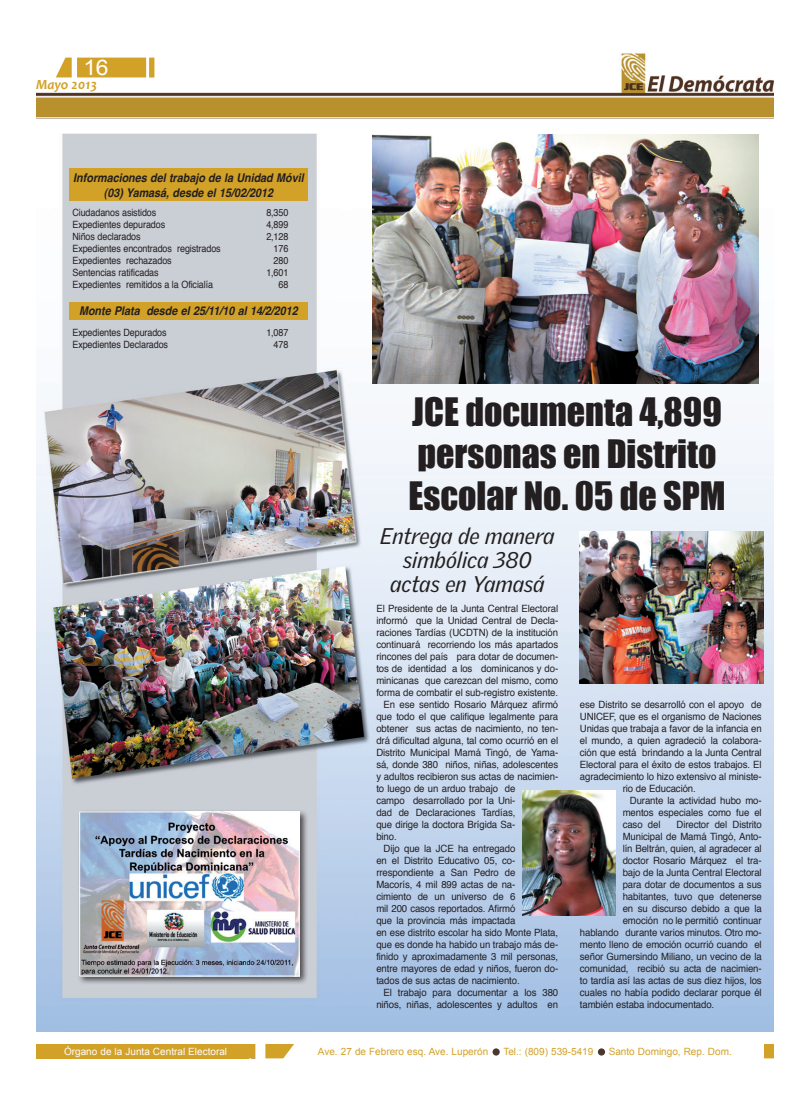
<style>
.page{position:relative;width:810px;height:1116px;background:#fff}
.page>*{position:absolute;margin:0;border:0;box-sizing:border-box;transform-origin:0 0}
.t1{font:36px/42px "Impact";color:#231f20}
.t2{font:italic 22px/24px "Griffith Gothic";color:#231f20;text-align:center}
.t3{font:21.5px "Arial";color:#fff;scale:1.07 1}
.t4{font:italic 700 14px "Candara";color:#d2a128}
.t5{font:italic 700 12px/15px "Helvetica";color:#231f20;text-align:center;scale:.9 1}
.t6{font:10px "Helvetica";letter-spacing:-.01em;color:#231f20;scale:.96 1}
.t7{font:10px "Helvetica";letter-spacing:-.01em;color:#231f20;scale:.9 1}
.t8{font:10px "Arial";color:#d2a128}
.t9{font:10px "Arial";color:#fff}
</style>
<div class="page">
<img style="left:36px;top:53px;width:738px;height:979px">
<svg style="left:56px;top:58px;width:90px;height:19px;background:#d4a634"></svg>
<div style="left:72px;top:56px;width:5px;height:23px;background:#fff"></div>
<div style="left:149px;top:58px;width:5px;height:20px;background:#d2a128"></div>
<div style="left:36px;top:1044px;width:213px;height:14px;background:#d2a128"></div>
<div style="left:764px;top:1044px;width:10px;height:14px;background:#d2a128"></div>
<svg style="left:249px;top:1044px;width:45px;height:14px"></svg>
<div style="left:255px;top:1042px;width:10px;height:19px;background:#fff"></div>
<div style="left:493px;top:1048px;width:7px;height:8px;background:#4b3731;border-radius:50%"></div>
<div style="left:598px;top:1048px;width:7px;height:8px;background:#4b3731;border-radius:50%"></div>
<img style="left:372px;top:134px;width:386px;height:250px">
<div style="left:69px;top:168px;width:239px;height:33px;background:#d2a128"></div>
<div style="left:69px;top:303px;width:239px;height:17px;background:#d2a128"></div>
<div style="left:77px;top:809px;width:231px;height:176px;background:#231f20;opacity:.75"></div>
<img style="left:81px;top:813px;width:217px;height:162px">
<div style="left:79px;top:811px;width:221px;height:166px;border:1px solid #fff"></div>
<img style="left:580px;top:531px;width:184px;height:153px">
<img style="left:523px;top:791px;width:93px;height:125px">
<h3 class="t3" style="left:83px;top:55px;width:25px">16</h3>
<h3 class="t4" style="left:36px;top:76px;width:63px">Mayo 2013</h3>
<p class="t5" style="left:73px;top:170px;width:258px">Informaciones del trabajo de la Unidad Móvil (03) Yamasá, desde el 15/02/2012</p>
<p class="t7" style="left:72px;top:205px;width:95px">Ciudadanos asistidos</p>
<p class="t7" style="left:266px;top:205px;width:26px">8,350</p>
<p class="t7" style="left:72px;top:217px;width:105px">Expedientes depurados</p>
<p class="t7" style="left:266px;top:217px;width:26px">4,899</p>
<p class="t7" style="left:72px;top:229px;width:77px">Niños declarados</p>
<p class="t7" style="left:266px;top:229px;width:26px">2,128</p>
<p class="t7" style="left:72px;top:241px;width:166px">Expedientes encontrados registrados</p>
<p class="t7" style="left:274px;top:241px;width:18px">176</p>
<p class="t7" style="left:72px;top:253px;width:112px">Expedientes rechazados</p>
<p class="t7" style="left:274px;top:253px;width:18px">280</p>
<p class="t7" style="left:72px;top:265px;width:97px">Sentencias ratificadas</p>
<p class="t7" style="left:266px;top:265px;width:26px">1,601</p>
<p class="t7" style="left:72px;top:277px;width:158px">Expedientes remitidos a la Oficialía</p>
<p class="t7" style="left:279px;top:277px;width:12px">68</p>
<p class="t5" style="left:79px;top:303px;width:245px">Monte Plata desde el 25/11/10 al 14/2/2012</p>
<p class="t7" style="left:72px;top:325px;width:106px">Expedientes Depurados</p>
<p class="t7" style="left:266px;top:325px;width:26px">1,087</p>
<p class="t7" style="left:72px;top:337px;width:108px">Expedientes Declarados</p>
<p class="t7" style="left:274px;top:337px;width:18px">478</p>
<h1 class="t1" style="left:408px;top:390px;width:319px">JCE documenta 4,899 personas en Distrito<br>Escolar No. 05 de SPM</h1>
<h2 class="t2" style="left:380px;top:524px;width:176px">Entrega de manera simbólica 380 actas en Yamasá</h2>
<p class="t6" style="left:376px;top:601px;width:191px">El Presidente de la Junta Central Electoral</p>
<p class="t6" style="left:376px;top:613px;width:191px">informó que la Unidad Central de Decla-</p>
<p class="t6" style="left:376px;top:625px;width:191px">raciones Tardías (UCDTN) de la institución</p>
<p class="t6" style="left:376px;top:637px;width:191px">continuará recorriendo los más apartados</p>
<p class="t6" style="left:376px;top:649px;width:191px">rincones del país para dotar de documen-</p>
<p class="t6" style="left:376px;top:661px;width:191px">tos de identidad a los dominicanos y do-</p>
<p class="t6" style="left:376px;top:673px;width:191px">minicanas que carezcan del mismo, como</p>
<p class="t6" style="left:376px;top:685px;width:191px">forma de combatir el sub-registro existente.</p>
<p class="t6" style="left:384px;top:697px;width:183px">En ese sentido Rosario Márquez afirmó</p>
<p class="t6" style="left:376px;top:709px;width:191px">que todo el que califique legalmente para</p>
<p class="t6" style="left:376px;top:721px;width:191px">obtener sus actas de nacimiento, no ten-</p>
<p class="t6" style="left:376px;top:733px;width:191px">drá dificultad alguna, tal como ocurrió en el</p>
<p class="t6" style="left:376px;top:745px;width:191px">Distrito Municipal Mamá Tingó, de Yama-</p>
<p class="t6" style="left:376px;top:757px;width:191px">sá, donde 380 niños, niñas, adolescentes</p>
<p class="t6" style="left:376px;top:769px;width:191px">y adultos recibieron sus actas de nacimien-</p>
<p class="t6" style="left:376px;top:781px;width:146px">to luego de un arduo trabajo de</p>
<p class="t6" style="left:376px;top:793px;width:146px">campo desarrollado por la Uni-</p>
<p class="t6" style="left:376px;top:805px;width:146px">dad de Declaraciones Tardías,</p>
<p class="t6" style="left:376px;top:817px;width:146px">que dirige la doctora Brígida Sa-</p>
<p class="t6" style="left:376px;top:829px;width:23px">bino.</p>
<p class="t6" style="left:384px;top:841px;width:139px">Dijo que la JCE ha entregado</p>
<p class="t6" style="left:376px;top:853px;width:146px">en el Distrito Educativo 05, co-</p>
<p class="t6" style="left:376px;top:865px;width:146px">rrespondiente a San Pedro de</p>
<p class="t6" style="left:376px;top:877px;width:146px">Macorís, 4 mil 899 actas de na-</p>
<p class="t6" style="left:376px;top:889px;width:146px">cimiento de un universo de 6</p>
<p class="t6" style="left:376px;top:901px;width:146px">mil 200 casos reportados. Afirmó</p>
<p class="t6" style="left:376px;top:913px;width:146px">que la provincia más impactada</p>
<p class="t6" style="left:376px;top:925px;width:191px">en ese distrito escolar ha sido Monte Plata,</p>
<p class="t6" style="left:376px;top:937px;width:191px">que es donde ha habido un trabajo más de-</p>
<p class="t6" style="left:376px;top:949px;width:191px">finido y aproximadamente 3 mil personas,</p>
<p class="t6" style="left:376px;top:961px;width:191px">entre mayores de edad y niños, fueron do-</p>
<p class="t6" style="left:376px;top:973px;width:151px">tados de sus actas de nacimiento.</p>
<p class="t6" style="left:384px;top:985px;width:183px">El trabajo para documentar a los 380</p>
<p class="t6" style="left:376px;top:997px;width:191px">niños, niñas, adolescentes y adultos en</p>
<p class="t6" style="left:580px;top:697px;width:191px">ese Distrito se desarrolló con el apoyo de</p>
<p class="t6" style="left:580px;top:709px;width:191px">UNICEF, que es el organismo de Naciones</p>
<p class="t6" style="left:580px;top:721px;width:191px">Unidas que trabaja a favor de la infancia en</p>
<p class="t6" style="left:580px;top:733px;width:191px">el mundo, a quien agradeció la colabora-</p>
<p class="t6" style="left:580px;top:745px;width:191px">ción que está brindando a la Junta Central</p>
<p class="t6" style="left:580px;top:757px;width:191px">Electoral para el éxito de estos trabajos. El</p>
<p class="t6" style="left:580px;top:769px;width:191px">agradecimiento lo hizo extensivo al ministe-</p>
<p class="t6" style="left:623px;top:781px;width:78px">rio de Educación.</p>
<p class="t6" style="left:630px;top:793px;width:139px">Durante la actividad hubo mo-</p>
<p class="t6" style="left:623px;top:805px;width:146px">mentos especiales como fue el</p>
<p class="t6" style="left:623px;top:817px;width:41px">caso del</p>
<p class="t6" style="left:677px;top:817px;width:90px">Director del Distrito</p>
<p class="t6" style="left:623px;top:829px;width:146px">Municipal de Mamá Tingó, Anto-</p>
<p class="t6" style="left:623px;top:841px;width:146px">lín Beltrán, quien, al agradecer al</p>
<p class="t6" style="left:623px;top:853px;width:146px">doctor Rosario Márquez el tra-</p>
<p class="t6" style="left:623px;top:865px;width:146px">bajo de la Junta Central Electoral</p>
<p class="t6" style="left:623px;top:877px;width:146px">para dotar de documentos a sus</p>
<p class="t6" style="left:623px;top:889px;width:146px">habitantes, tuvo que detenerse</p>
<p class="t6" style="left:623px;top:901px;width:146px">en su discurso debido a que la</p>
<p class="t6" style="left:623px;top:913px;width:146px">emoción no le permitió continuar</p>
<p class="t6" style="left:580px;top:925px;width:191px">hablando durante varios minutos. Otro mo-</p>
<p class="t6" style="left:580px;top:937px;width:191px">mento lleno de emoción ocurrió cuando el</p>
<p class="t6" style="left:580px;top:949px;width:191px">señor Gumersindo Miliano, un vecino de la</p>
<p class="t6" style="left:580px;top:961px;width:191px">comunidad, recibió su acta de nacimien-</p>
<p class="t6" style="left:580px;top:973px;width:191px">to tardía así las actas de sus diez hijos, los</p>
<p class="t6" style="left:580px;top:985px;width:191px">cuales no había podido declarar porque él</p>
<p class="t6" style="left:580px;top:997px;width:142px">también estaba indocumentado.</p>
<p class="t9" style="left:64px;top:1045px;width:165px">Órgano de la Junta Central Electoral</p>
<p class="t8" style="left:318px;top:1046px;width:172px">Ave. 27 de Febrero esq. Ave. Luperón</p>
<p class="t8" style="left:503px;top:1046px;width:92px">Tel.: (809) 539-5419</p>
<p class="t8" style="left:609px;top:1046px;width:125px">Santo Domingo, Rep. Dom.</p>
</div>
